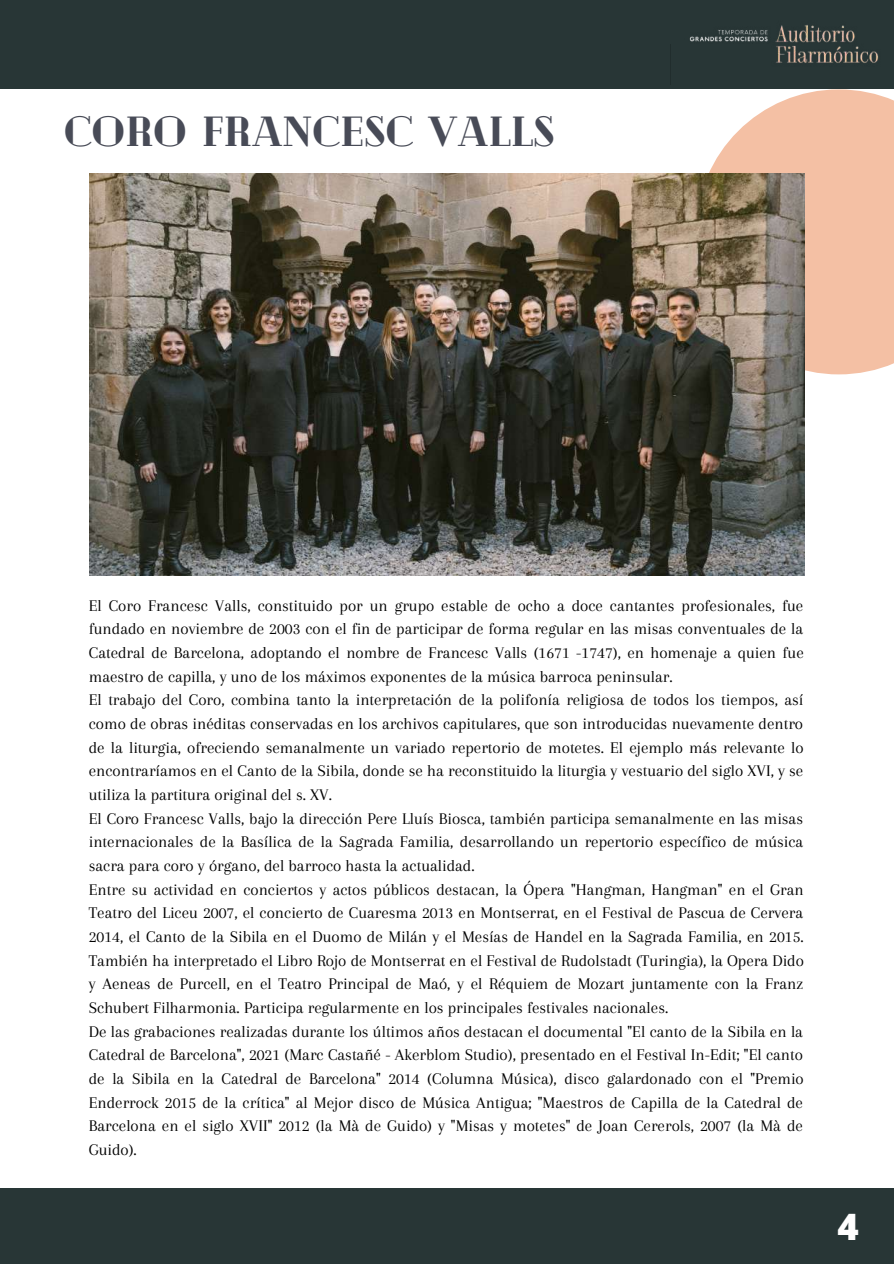
<style>
.page{position:relative;width:894px;height:1264px;background:#fff}
.page>*{position:absolute;margin:0;border:0;box-sizing:border-box;transform-origin:0 0}
.t1{font:900 42px "Cheque";color:#484b57}
.t2{font:800 36.3px "Open Sans";color:#fff}
.t3{font:16.95px/23.7px "Arapey";color:#000}
</style>
<div class="page">
<div style="left:0;top:0;width:893px;height:89px;background:#283636"></div>
<img style="left:661px;top:19px;width:232px;height:50px">
<div style="left:670px;top:45px;width:100px;height:39px;background:#283636"></div>
<div style="left:0;top:1188px;width:893px;height:75px;background:#283636"></div>
<svg style="left:709px;top:89px;width:184px;height:285px;background:#f4c6ad"></svg>
<img style="left:89px;top:173px;width:715px;height:402px">
<h1 class="t1" style="left:64px;top:104px;width:491px">CORO FRANCESC VALLS</h1>
<p class="t3" style="left:89px;top:593px;width:716px">El Coro Francesc Valls, constituido por un grupo estable de ocho a doce cantantes profesionales, fue fundado en noviembre de 2003 con el fin de participar de forma regular en las misas conventuales de la Catedral de Barcelona, adoptando el nombre de Francesc Valls (1671 -1747), en homenaje a quien fue maestro de capilla, y uno de los máximos exponentes de la música barroca peninsular.<br>El trabajo del Coro, combina tanto la interpretación de la polifonía religiosa de todos los tiempos, así como de obras inéditas conservadas en los archivos capitulares, que son introducidas nuevamente dentro de la liturgia, ofreciendo semanalmente un variado repertorio de motetes. El ejemplo más relevante lo encontraríamos en el Canto de la Sibila, donde se ha reconstituido la liturgia y vestuario del siglo XVI, y se utiliza la partitura original del s. XV.<br>El Coro Francesc Valls, bajo la dirección Pere Lluís Biosca, también participa semanalmente en las misas internacionales de la Basílica de la Sagrada Familia, desarrollando un repertorio específico de música sacra para coro y órgano, del barroco hasta la actualidad.<br>Entre su actividad en conciertos y actos públicos destacan, la Ópera "Hangman, Hangman" en el Gran Teatro del Liceu 2007, el concierto de Cuaresma 2013 en Montserrat, en el Festival de Pascua de Cervera 2014, el Canto de la Sibila en el Duomo de Milán y el Mesías de Handel en la Sagrada Familia, en 2015.<br>También ha interpretado el Libro Rojo de Montserrat en el Festival de Rudolstadt (Turingia), la Opera Dido y Aeneas de Purcell, en el Teatro Principal de Maó, y el Réquiem de Mozart juntamente con la Franz Schubert Filharmonia. Participa regularmente en los principales festivales nacionales.<br>De las grabaciones realizadas durante los últimos años destacan el documental "El canto de la Sibila en la Catedral de Barcelona", 2021 (Marc Castañé - Akerblom Studio), presentado en el Festival In-Edit; "El canto de la Sibila en la Catedral de Barcelona" 2014 (Columna Música), disco galardonado con el "Premio Enderrock 2015 de la crítica" al Mejor disco de Música Antigua; "Maestros de Capilla de la Catedral de Barcelona en el siglo XVII" 2012 (la Mà de Guido) y "Misas y motetes" de Joan Cererols, 2007 (la Mà de Guido).</p>
<h2 class="t2" style="left:837px;top:1201px;width:23px">4</h2>
</div>
